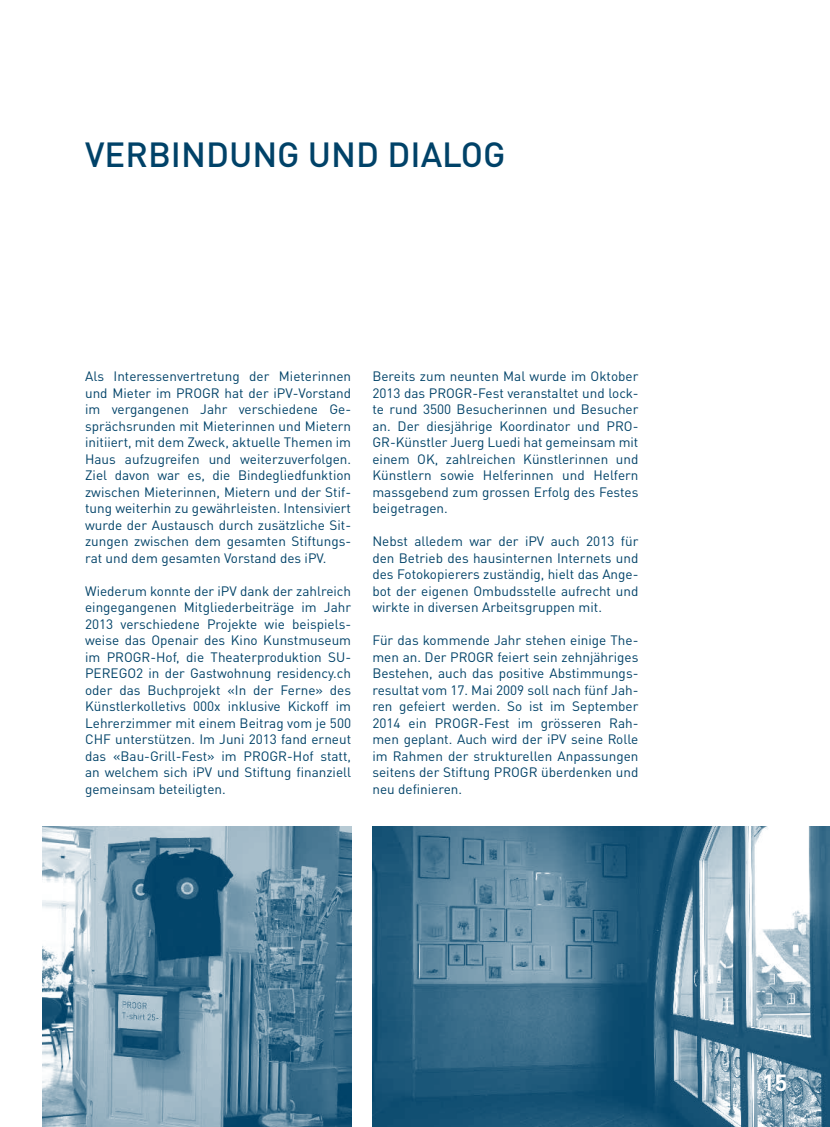
<style>
.page{position:relative;width:830px;height:1127px;background:#fff}
.page>*{position:absolute;margin:0;border:0;box-sizing:border-box;transform-origin:0 0}
.t1{font:500 34.5px "DINOT";color:#004268}
.t2{font:700 23.1px "DINOT";color:#fff}
.t3{font:13.5px/16.5px "DINOT";color:#004268;text-align:justify}
</style>
<div class="page">
<img style="left:372px;top:827px;width:457px;height:300px">
<img style="left:43px;top:827px;width:308px;height:300px">
<h1 class="t1" style="left:85px;top:132px;width:421px">VERBINDUNG UND DIALOG</h1>
<p class="t3" style="left:85px;top:368px;width:267px">Als Interessenvertretung der Mieterinnen und Mieter im PROGR hat der iPV-Vorstand im vergangenen Jahr verschiedene Ge&shy;sprächsrunden mit Mieterinnen und Mietern initiiert, mit dem Zweck, aktuelle Themen im Haus aufzugreifen und weiterzuverfolgen.<br>Ziel davon war es, die Bindegliedfunktion zwischen Mieterinnen, Mietern und der Stif&shy;tung weiterhin zu gewährleisten. Intensiviert wurde der Austausch durch zusätzliche Sit&shy;zungen zwischen dem gesamten Stiftungs&shy;rat und dem gesamten Vorstand des iPV.</p>
<p class="t3" style="left:85px;top:582px;width:267px">Wiederum konnte der iPV dank der zahlreich eingegangenen Mitgliederbeiträge im Jahr 2013 verschiedene Projekte wie beispiels&shy;weise das Openair des Kino Kunstmuseum im PROGR-Hof, die Theaterproduktion SU-PEREGO2 in der Gastwohnung residency.ch oder das Buchprojekt «In der Ferne» des Künstlerkolletivs 000x inklusive Kickoff im Lehrerzimmer mit einem Beitrag vom je 500<br>CHF unterstützen. Im Juni 2013 fand erneut das «Bau-Grill-Fest» im PROGR-Hof statt, an welchem sich iPV und Stiftung finanziell gemeinsam beteiligten.</p>
<p class="t3" style="left:372px;top:368px;width:267px">Bereits zum neunten Mal wurde im Oktober 2013 das PROGR-Fest veranstaltet und lock&shy;te rund 3500 Besucherinnen und Besucher an. Der diesjährige Koordinator und PRO-GR-Künstler Juerg Luedi hat gemeinsam mit einem OK, zahlreichen Künstlerinnen und Künstlern sowie Helferinnen und Helfern massgebend zum grossen Erfolg des Festes beigetragen.</p>
<p class="t3" style="left:372px;top:533px;width:267px">Nebst alledem war der iPV auch 2013 für den Betrieb des hausinternen Internets und des Fotokopierers zuständig, hielt das Ange&shy;bot der eigenen Ombudsstelle aufrecht und wirkte in diversen Arbeitsgruppen mit.</p>
<p class="t3" style="left:372px;top:632px;width:267px">Für das kommende Jahr stehen einige The&shy;men an. Der PROGR feiert sein zehnjähriges Bestehen, auch das positive Abstimmungs&shy;resultat vom 17. Mai 2009 soll nach fünf Jah&shy;ren gefeiert werden. So ist im September 2014 ein PROGR-Fest im grösseren Rah&shy;men geplant. Auch wird der iPV seine Rolle im Rahmen der strukturellen Anpassungen seitens der Stiftung PROGR überdenken und neu definieren.</p>
<h2 class="t2" style="left:762px;top:1067px;width:27px">15</h2>
</div>
